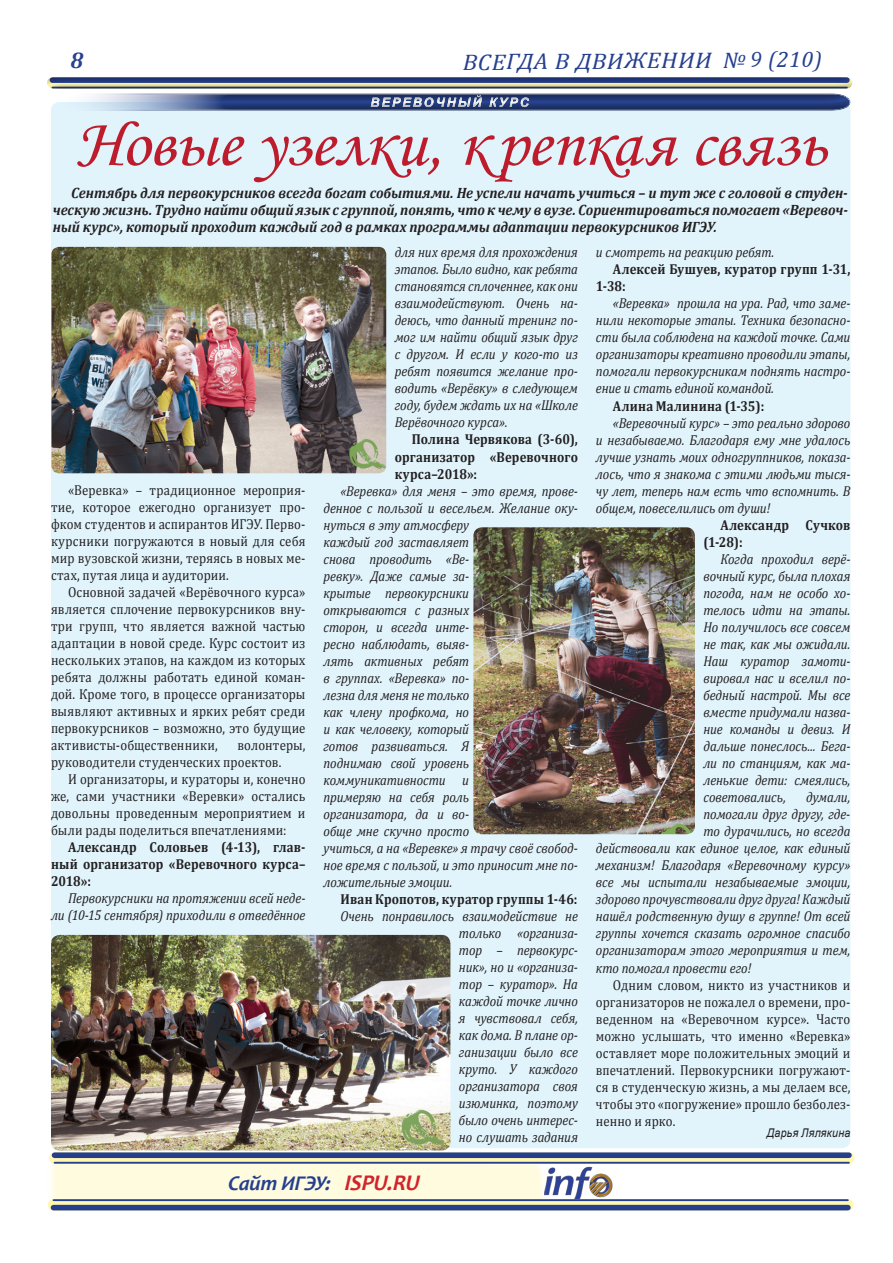
<style>
.page{position:relative;width:893px;height:1263px;background:#fff}
.page>*{position:absolute;margin:0;border:0;box-sizing:border-box;transform-origin:0 0}
.t1{font:68.4px "Monotype Corsiva";letter-spacing:-.005em;color:#bd1c2c}
.t2{font:italic 22.5px "Cambria";color:#253f8e;scale:1.09 1}
.t3{font:italic 700 21px "Candara";color:#253f8e}
.t4{font:italic 700 15px/17px "Cambria";color:#231f20;text-align:justify;scale:.93 1}
.t5{font:italic 14.4px/17px "Cambria";letter-spacing:-.005em;color:#231f20;text-align:justify;scale:.89 1}
.t6{font:14.4px/17px "Cambria";letter-spacing:.01em;color:#231f20;text-align:justify;scale:.89 1}
.t7{font:700 14.4px/17px "Cambria";letter-spacing:.015em;color:#231f20;text-align:justify;scale:.89 1}
.t8{font:italic 12px "Arial";letter-spacing:.02em;color:#231f20;scale:.89 1}
.s1{font-size:22.5px;color:#d1232a}
</style>
<div class="page">
<div style="left:3px;top:33px;width:890px;height:101px;background:#231f20;opacity:.5"></div>
<img style="left:548px;top:1166px;width:64px;height:33px">
<div style="left:51px;top:102px;width:799px;height:1046px;background:#e1f4fc;border-radius:9px"></div>
<div style="left:48px;top:1157px;width:500px;height:51px;background:#fffbde"></div>
<svg style="left:53px;top:1201px;width:795px;height:4px;background:#f1ecab"></svg>
<hr style="left:53px;top:1199px;width:795px;height:2px;background:#253f8e">
<div style="left:53px;top:1205px;width:795px;height:5px;background:#253f8e"></div>
<svg style="left:55px;top:1158px;width:794px;height:4px;background:#f1ecab"></svg>
<hr style="left:55px;top:1162px;width:794px;height:2px;background:#253f8e">
<div style="left:55px;top:1152px;width:794px;height:6px;background:#253f8e"></div>
<div style="left:50px;top:81px;width:801px;height:32px;background:#231f20;opacity:.5"></div>
<img style="left:51px;top:247px;width:335px;height:226px">
<img style="left:473px;top:527px;width:222px;height:307px">
<img style="left:51px;top:935px;width:399px;height:215px">
<svg style="left:71px;top:52px;width:13px;height:16px"></svg>
<h2 class="t2" style="left:462px;top:48px;width:331px;rotate:-1deg">ВСЕГДА В ДВИЖЕНИИ № 9 (210)</h2>
<h1 class="t1" style="left:76px;top:102px;width:751px">Новые узелки, крепкая связь</h1>
<p class="t4" style="left:53px;top:184px;width:856px;text-indent:19px">Сентябрь для первокурсников всегда богат событиями. Не успели начать учиться – и тут же с головой в студен&shy;ческую жизнь. Трудно найти общий язык с группой, понять, что к чему в вузе. Сориентироваться помогает «Веревоч&shy;ный курс», который проходит каждый год в рамках программы адаптации первокурсников ИГЭУ.</p>
<p class="t6" style="left:51px;top:481px;width:287px;text-indent:17px">«Веревка» – традиционное мероприя&shy;тие, которое ежегодно организует про&shy;фком студентов и аспирантов ИГЭУ. Перво&shy;курсники погружаются в новый для себя мир вузовской жизни, теряясь в новых ме&shy;стах, путая лица и аудитории.</p>
<p class="t6" style="left:51px;top:584px;width:287px;text-indent:17px">Основной задачей «Верёвочного курса» является сплочение первокурсников вну&shy;три групп, что является важной частью адаптации в новой среде. Курс состоит из нескольких этапов, на каждом из которых ребята должны работать единой коман&shy;дой. Кроме того, в процессе организаторы выявляют активных и ярких ребят среди первокурсников – возможно, это будущие активисты-общественники,</p>
<p class="t6" style="left:51px;top:737px;width:287px;text-indent:186px">волонтеры, руководители студенческих проектов.</p>
<p class="t6" style="left:51px;top:771px;width:287px;text-indent:17px">И организаторы, и кураторы и, конечно же, сами участники «Веревки» остались довольны проведенным мероприятием и были рады поделиться впечатлениями:</p>
<p class="t7" style="left:51px;top:838px;width:287px;text-indent:17px">Александр Соловьев (4-13), глав&shy;ный организатор «Веревочного курса– 2018»:</p>
<p class="t5" style="left:51px;top:889px;width:287px;text-align:right">Первокурсники на протяжении всей неде&shy;ли (10-15 сентября) приходили в отведённое</p>
<p class="t5" style="left:395px;top:243px;width:207px">для них время для прохождения этапов. Было видно, как ребята становятся сплоченнее, как они взаимодействуют. Очень на&shy;деюсь, что данный тренинг по&shy;мог им найти общий язык друг с другом. И если у кого-то из ребят появится желание про&shy;водить «Верёвку» в следующем году, будем ждать их на «Школе Верёвочного курса».</p>
<p class="t7" style="left:395px;top:431px;width:207px;text-indent:17px">Полина Червякова (3-60), организатор «Веревочного курса–2018»:</p>
<p class="t5" style="left:323px;top:481px;width:287px;text-align:left;text-indent:17px">«Веревка» для меня – это время, прове&shy;денное с пользой и весельем. Желание оку&shy;нуться в эту атмосферу<br>каждый год заставляет<br>снова проводить «Ве-<br>ревку». Даже самые за-<br>крытые первокурсники<br>открываются с разных<br>сторон, и всегда инте-<br>ресно наблюдать, выяв-<br>лять активных ребят<br>в группах. «Веревка» по-<br>лезна для меня не только<br>как члену профкома, но<br>и как человеку, который<br>готов развиваться. Я<br>поднимаю свой уровень коммуникативности и<br>примеряю на себя роль<br>организатора, да и во-<br>обще мне скучно просто<br>учиться, а на «Веревке» я трачу своё свобод&shy;ное время с пользой, и это приносит мне по&shy;ложительные эмоции.</p>
<p class="t7" style="left:340px;top:890px;width:268px">Иван Кропотов, куратор группы 1-46:</p>
<p class="t5" style="left:459px;top:907px;width:135px;text-indent:-118px">Очень понравилось взаимодействие не только «организа&shy;тор – первокурс&shy;ник», но и «организа&shy;тор – куратор». На каждой точке лично я чувствовал себя, как дома. В плане ор&shy;ганизации было все круто. У каждого организатора своя изюминка, поэтому было очень интерес&shy;но слушать задания</p>
<h3 class="t3" style="left:228px;top:1170px;width:196px">Сайт ИГЭУ: <span class="s1">ISPU.RU</span></h3>
<p class="t5" style="left:596px;top:243px;width:202px">и смотреть на реакцию ребят.</p>
<p class="t7" style="left:596px;top:260px;width:287px;text-indent:17px">Алексей Бушуев, куратор групп 1-31,<br>1-38:</p>
<p class="t5" style="left:596px;top:294px;width:287px;text-indent:17px">«Веревка» прошла на ура. Рад, что заме&shy;нили некоторые этапы. Техника безопасно&shy;сти была соблюдена на каждой точке. Сами организаторы креативно проводили этапы, помогали первокурсникам поднять настро&shy;ение и стать единой командой.</p>
<p class="t7" style="left:613px;top:397px;width:171px">Алина Малинина (1-35):</p>
<p class="t5" style="left:596px;top:414px;width:287px;text-indent:17px">«Веревочный курс» – это реально здорово и незабываемо. Благодаря ему мне удалось лучше узнать моих одногруппников, показа&shy;лось, что я знакома с этими людьми тыся&shy;чу лет, теперь нам есть что вспомнить. В общем, повеселились от души!</p>
<p class="t7" style="left:703px;top:516px;width:167px;text-indent:17px">Александр Сучков (1-28):</p>
<p class="t5" style="left:703px;top:550px;width:167px;text-indent:17px">Когда проходил верё&shy;вочный курс, была плохая погода, нам не особо хо&shy;телось идти на этапы.<br>Но получилось все совсем не так, как мы ожидали.<br>Наш куратор замоти&shy;вировал нас и вселил по&shy;бедный настрой. Мы все вместе придумали назва&shy;ние команды и девиз. И дальше понеслось... Бега&shy;ли по станциям, как ма&shy;ленькие дети: смеялись, советовались,</p>
<p class="t5" style="left:806px;top:788px;width:51px">думали,</p>
<p class="t5" style="left:703px;top:805px;width:167px">помогали друг другу, где-</p>
<p class="t5" style="left:703px;top:822px;width:167px">то дурачились, но всегда</p>
<p class="t5" style="left:596px;top:839px;width:287px">действовали как единое целое, как единый</p>
<p class="t5" style="left:596px;top:856px;width:287px">механизм! Благодаря «Веревочному курсу»</p>
<p class="t5" style="left:596px;top:873px;width:287px">все мы испытали незабываемые эмоции,</p>
<p class="t5" style="left:596px;top:890px;width:287px">здорово прочувствовали друг друга! Каждый</p>
<p class="t5" style="left:596px;top:907px;width:287px">нашёл родственную душу в группе! От всей</p>
<p class="t5" style="left:596px;top:924px;width:287px">группы хочется сказать огромное спасибо</p>
<p class="t5" style="left:596px;top:941px;width:287px">организаторам этого мероприятия и тем,</p>
<p class="t5" style="left:596px;top:958px;width:176px">кто помогал провести его!</p>
<p class="t6" style="left:596px;top:976px;width:287px;text-indent:17px">Одним словом, никто из участников и организаторов не пожалел о времени, про&shy;веденном на «Веревочном курсе». Часто можно услышать, что именно «Веревка» оставляет море положительных эмоций и впечатлений. Первокурсники погружают&shy;ся в студенческую жизнь, а мы делаем все, чтобы это «погружение» прошло безболез&shy;ненно и ярко.</p>
<p class="t8" style="left:767px;top:1125px;width:95px">Дарья Лялякина</p>
</div>
